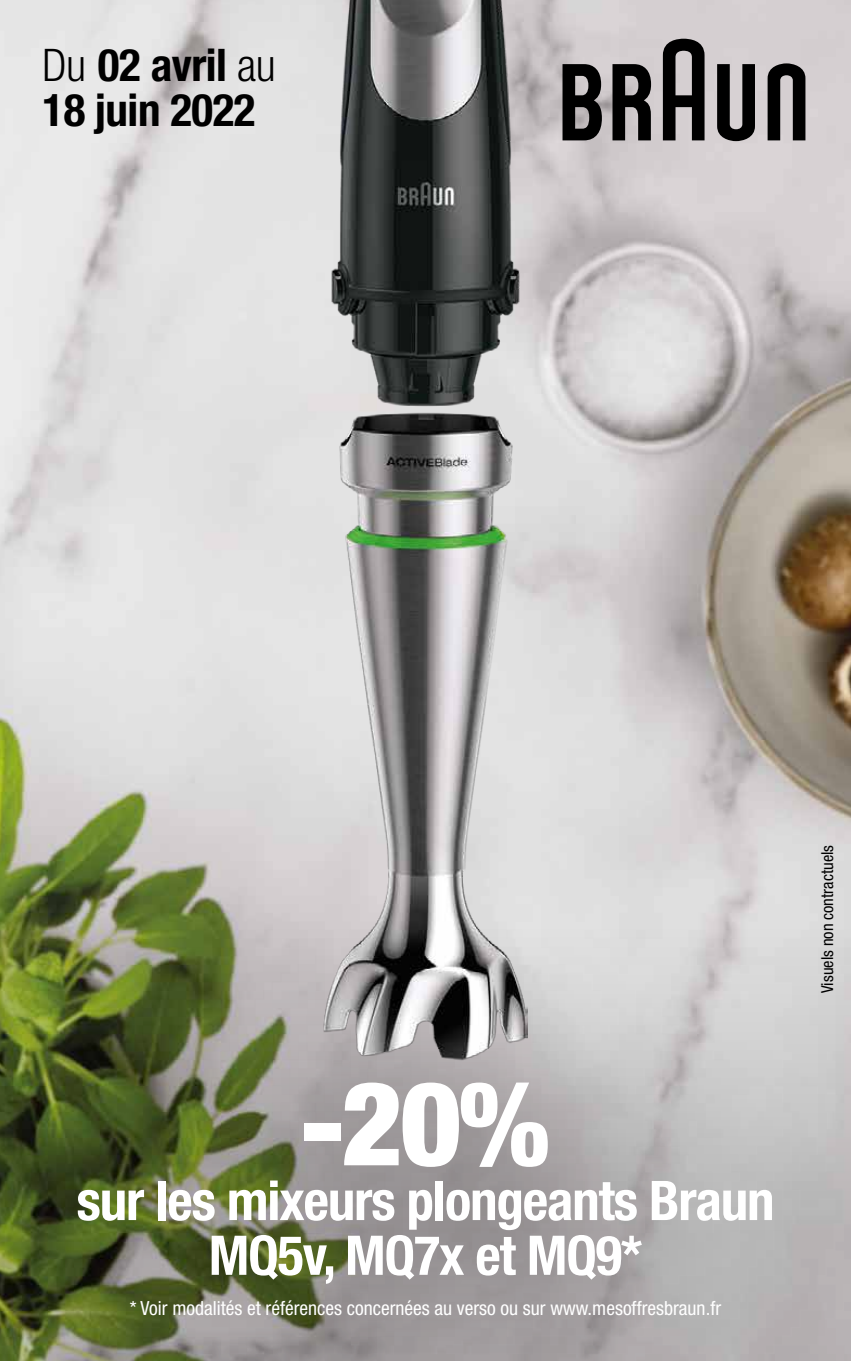
<style>
.page{position:relative;width:851px;height:1361px;background:#fff}
.page>*{position:absolute;margin:0;border:0;box-sizing:border-box;transform-origin:0 0}
.t1{font:900 condensed 116.7px "Helvetica Neue";color:#fff}
.t2{font:700 condensed 54.9px/54.9px "Helvetica Neue";letter-spacing:-.02em;color:#fff;text-align:center}
.t3{font:700 condensed 45px/45px "Helvetica Neue";letter-spacing:-.01em;color:#000}
.t4{font:condensed 19.5px "Helvetica Neue";color:#fff}
.t5{font:condensed 16.5px "Helvetica Neue";color:#000}
.s1{font-weight:300}
</style>
<div class="page">
<img style="left:0;top:0;width:850px;height:899px">
<div style="left:0;top:899px;width:850px;height:462px;background:#000;opacity:.5"></div>
<svg style="left:562px;top:39px;width:243px;height:102px;background:#737071"></svg>
<img style="left:323px;top:0;width:204px;height:1184px">
<h3 class="t3" style="left:43px;top:42px;width:235px"><span class="s1">Du</span> 02 avril <span class="s1">au<br></span>18 juin 2022</h3>
<h1 class="t1" style="left:301px;top:1052px;width:250px">-20%</h1>
<h2 class="t2" style="left:76px;top:1172px;width:699px">sur les mixeurs plongeants Braun<br>MQ5v, MQ7x et MQ9*</h2>
<p class="t4" style="left:130px;top:1296px;width:592px">* Voir modalités et références concernées au verso ou sur www.mesoffresbraun.fr</p>
<p class="t5" style="left:817px;top:993px;width:150px;rotate:-90deg">Visuels non contractuels</p>
</div>
